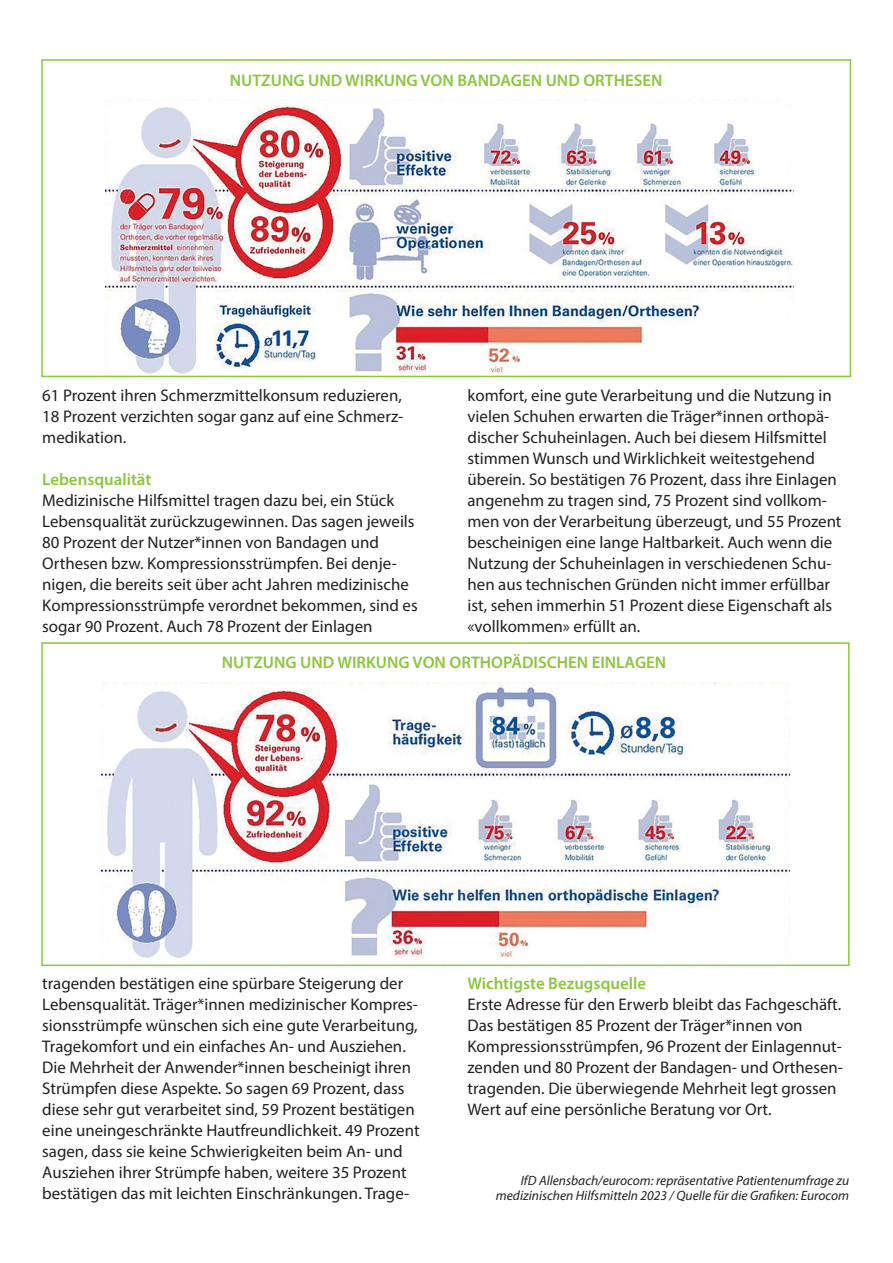
<style>
.page{position:relative;width:893px;height:1263px;background:#fff}
.page>*{position:absolute;margin:0;border:0;box-sizing:border-box;transform-origin:0 0}
.t1{font:16.8px/21px "Myriad Pro";color:#231f20}
.t2{font:600 16.8px "Myriad Pro";color:#8bc63e}
.t3{font:italic 13.5px/15px "Myriad Pro";color:#231f20;text-align:right}
</style>
<div class="page">
<img style="left:106px;top:100px;width:687px;height:274px">
<img style="left:101px;top:683px;width:688px;height:277px">
<div style="left:41px;top:59px;width:810px;height:318px;border:2px solid #8bc63e"></div>
<div style="left:41px;top:642px;width:809px;height:324px;border:2px solid #8bc63e"></div>
<p class="t2" style="left:230px;top:70px;width:434px">NUTZUNG UND WIRKUNG VON BANDAGEN UND ORTHESEN</p>
<p class="t1" style="left:42px;top:385px;width:363px;text-align:justify">61 Prozent ihren Schmerzmittelkonsum reduzieren, 18 Prozent verzichten sogar ganz auf eine Schmerz&shy;medikation.</p>
<p class="t2" style="left:42px;top:469px;width:111px">Lebensqualität</p>
<p class="t1" style="left:42px;top:490px;width:377px">Medizinische Hilfsmittel tragen dazu bei, ein Stück Lebensqualität zurückzugewinnen. Das sagen jeweils 80 Prozent der Nutzer*innen von Bandagen und Orthesen bzw. Kompressionsstrümpfen. Bei denje&shy;nigen, die bereits seit über acht Jahren medizinische Kompressionsstrümpfe verordnet bekommen, sind es sogar 90 Prozent. Auch 78 Prozent der Einlagen</p>
<p class="t1" style="left:467px;top:385px;width:376px">komfort, eine gute Verarbeitung und die Nutzung in vielen Schuhen erwarten die Träger*innen orthopä&shy;discher Schuheinlagen. Auch bei diesem Hilfsmittel stimmen Wunsch und Wirklichkeit weitestgehend überein. So bestätigen 76 Prozent, dass ihre Einlagen angenehm zu tragen sind, 75 Prozent sind vollkom&shy;men von der Verarbeitung überzeugt, und 55 Prozent bescheinigen eine lange Haltbarkeit. Auch wenn die Nutzung der Schuheinlagen in verschiedenen Schu&shy;hen aus technischen Gründen nicht immer erfüllbar ist, sehen immerhin 51 Prozent diese Eigenschaft als «vollkommen» erfüllt an.</p>
<p class="t2" style="left:222px;top:652px;width:446px">NUTZUNG UND WIRKUNG VON ORTHOPÄDISCHEN EINLAGEN</p>
<p class="t1" style="left:42px;top:973px;width:379px">tragenden bestätigen eine spürbare Steigerung der Lebensqualität. Träger*innen medizinischer Kompres&shy;sionsstrümpfe wünschen sich eine gute Verarbeitung, Tragekomfort und ein einfaches An- und Ausziehen.<br>Die Mehrheit der Anwender*innen bescheinigt ihren Strümpfen diese Aspekte. So sagen 69 Prozent, dass diese sehr gut verarbeitet sind, 59 Prozent bestätigen eine uneingeschränkte Hautfreundlichkeit. 49 Prozent sagen, dass sie keine Schwierigkeiten beim An- und Ausziehen ihrer Strümpfe haben, weitere 35 Prozent bestätigen das mit leichten Einschränkungen. Trage-</p>
<p class="t2" style="left:467px;top:973px;width:180px">Wichtigste Bezugsquelle</p>
<p class="t1" style="left:467px;top:994px;width:377px">Erste Adresse für den Erwerb bleibt das Fachgeschäft.<br>Das bestätigen 85 Prozent der Träger*innen von Kompressionsstrümpfen, 96 Prozent der Einlagennut&shy;zenden und 80 Prozent der Bandagen- und Orthesen&shy;tragenden. Die überwiegende Mehrheit legt grossen Wert auf eine persönliche Beratung vor Ort.</p>
<p class="t3" style="left:496px;top:1173px;width:355px">IfD Allensbach/eurocom: repräsentative Patientenumfrage zu medizinischen Hilfsmitteln 2023 / Quelle für die Grafiken: Eurocom</p>
</div>
